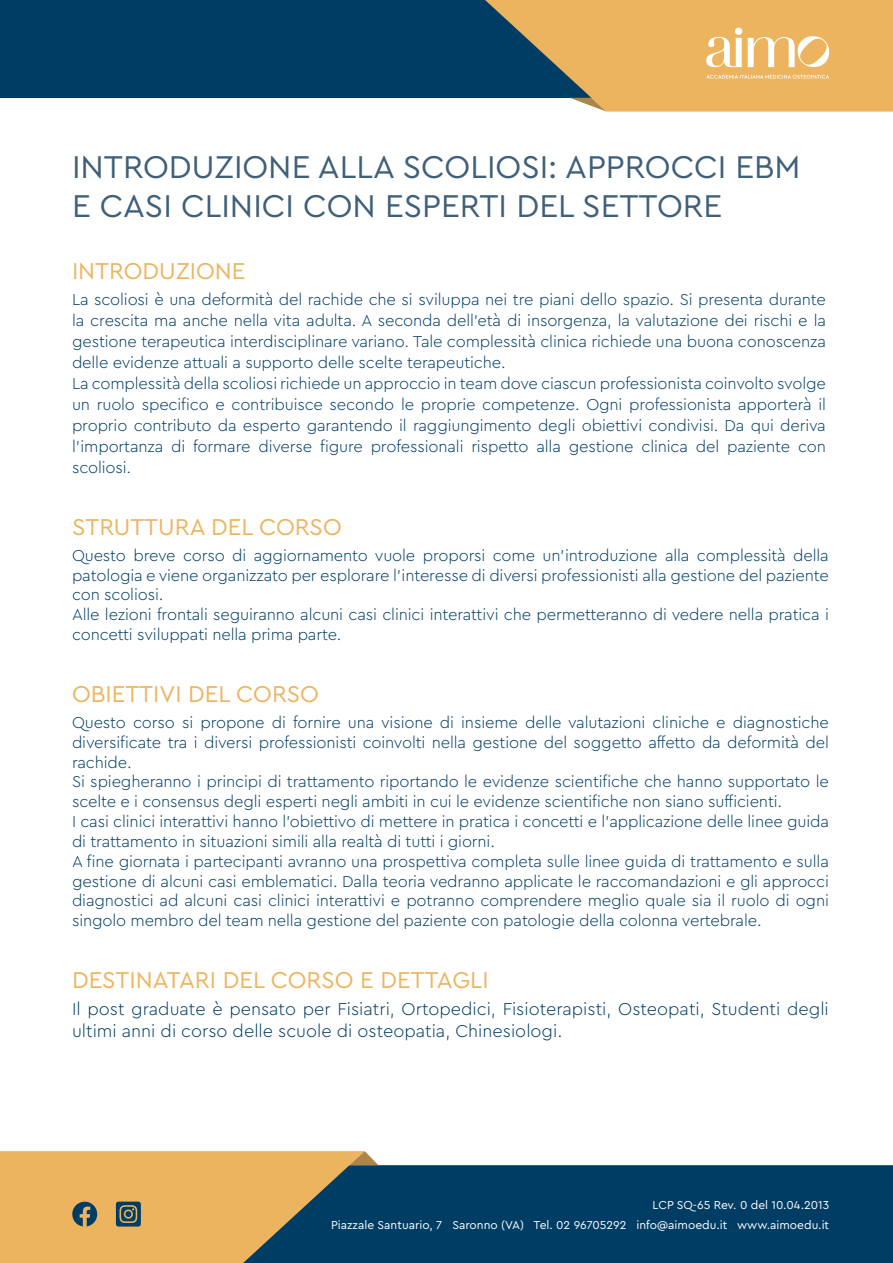
<style>
.page{position:relative;width:893px;height:1263px;background:#fff}
.page>*{position:absolute;margin:0;border:0;box-sizing:border-box;transform-origin:0 0}
.t1{font:33px/39px "Cera Pro";color:#3f607a}
.t2{font:24px "Cera Pro";color:#edb45f}
.t3{font:300 18px/21.6px "Cera Pro";color:#003d65}
.t4{font:300 16.5px/19.8px "Cera Pro";letter-spacing:-.01em;color:#003d65}
.t5{font:12px "Cera Pro";color:#fff}
</style>
<div class="page">
<div style="left:0;top:0;width:893px;height:98px;background:#003d65"></div>
<div style="left:378px;top:1165px;width:515px;height:98px;background:#003d65"></div>
<svg style="left:485px;top:0;width:408px;height:112px;fill:#edb45f"></svg>
<svg style="left:706px;top:28px;width:36px;height:39px"></svg>
<svg style="left:748px;top:36px;width:81px;height:31px;background:#f3cd95"></svg>
<svg style="left:706px;top:75px;width:123px;height:4px"></svg>
<svg style="left:570px;top:98px;width:36px;height:14px"></svg>
<svg style="left:0;top:1151px;width:378px;height:112px;background:#bb9b60"></svg>
<h1 class="t1" style="left:72px;top:146px;width:730px">INTRODUZIONE ALLA SCOLIOSI: APPROCCI EBM<br>E CASI CLINICI CON ESPERTI DEL SETTORE</h1>
<h2 class="t2" style="left:72px;top:255px;width:175px">INTRODUZIONE</h2>
<p class="t4" style="left:72px;top:288px;width:755px;line-height:21px">La scoliosi è una deformità del rachide che si sviluppa nei tre piani dello spazio. Si presenta durante la crescita ma anche nella vita adulta. A seconda dell’età di insorgenza, la valutazione dei rischi e la gestione terapeutica interdisciplinare variano. Tale complessità clinica richiede una buona conoscenza delle evidenze attuali a supporto delle scelte terapeutiche.<br>La complessità della scoliosi richiede un approccio in team dove ciascun professionista coinvolto svolge un ruolo specifico e contribuisce secondo le proprie competenze. Ogni professionista apporterà il proprio contributo da esperto garantendo il raggiungimento degli obiettivi condivisi. Da qui deriva l’importanza di formare diverse figure professionali rispetto alla gestione clinica del paziente con scoliosi.</p>
<h2 class="t2" style="left:72px;top:511px;width:271px">STRUTTURA DEL CORSO</h2>
<p class="t4" style="left:72px;top:545px;width:758px">Questo breve corso di aggiornamento vuole proporsi come un’introduzione alla complessità della patologia e viene organizzato per esplorare l’interesse di diversi professionisti alla gestione del paziente con scoliosi.<br>Alle lezioni frontali seguiranno alcuni casi clinici interattivi che permetteranno di vedere nella pratica i concetti sviluppati nella prima parte.</p>
<h2 class="t2" style="left:72px;top:678px;width:248px">OBIETTIVI DEL CORSO</h2>
<p class="t4" style="left:72px;top:712px;width:758px">Questo corso si propone di fornire una visione di insieme delle valutazioni cliniche e diagnostiche diversificate tra i diversi professionisti coinvolti nella gestione del soggetto affetto da deformità del rachide.<br>Si spiegheranno i principi di trattamento riportando le evidenze scientifiche che hanno supportato le scelte e i consensus degli esperti negli ambiti in cui le evidenze scientifiche non siano sufficienti.<br>I casi clinici interattivi hanno l’obiettivo di mettere in pratica i concetti e l’applicazione delle linee guida di trattamento in situazioni simili alla realtà di tutti i giorni.<br>A fine giornata i partecipanti avranno una prospettiva completa sulle linee guida di trattamento e sulla gestione di alcuni casi emblematici. Dalla teoria vedranno applicate le raccomandazioni e gli approcci diagnostici ad alcuni casi clinici interattivi e potranno comprendere meglio quale sia il ruolo di ogni singolo membro del team nella gestione del paziente con patologie della colonna vertebrale.</p>
<h2 class="t2" style="left:72px;top:964px;width:418px">DESTINATARI DEL CORSO E DETTAGLI</h2>
<p class="t3" style="left:72px;top:998px;width:758px">Il post graduate è pensato per Fisiatri, Ortopedici, Fisioterapisti, Osteopati, Studenti degli ultimi anni di corso delle scuole di osteopatia, Chinesiologi.</p>
<p class="t5" style="left:652px;top:1197px;width:178px">LCP SQ-65 Rev. 0 del 10.04.2013</p>
<p class="t5" style="left:331px;top:1216px;width:500px">Piazzale Santuario, 7 Saronno (VA) Tel. 02 96705292 info@aimoedu.it www.aimoedu.it</p>
</div>
